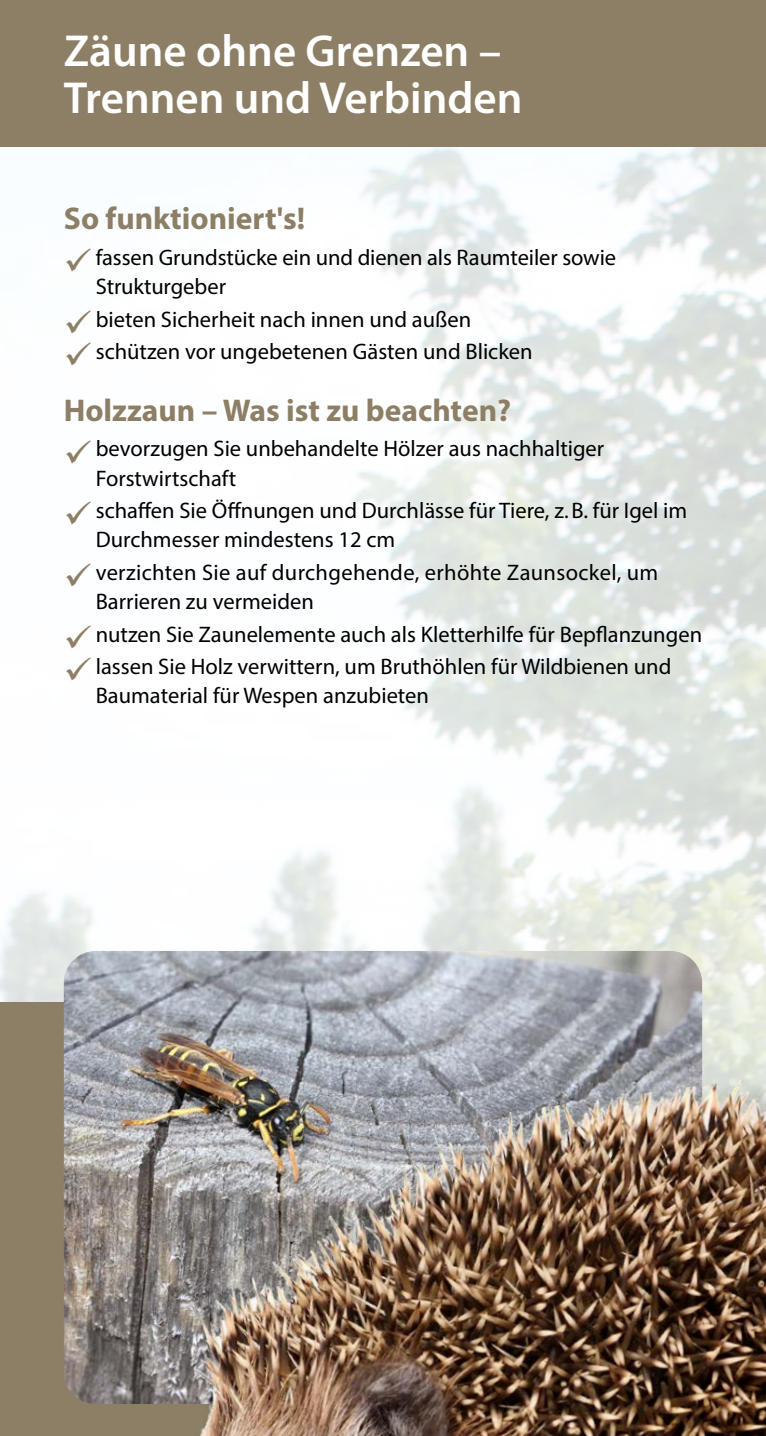
<style>
.page{position:relative;width:766px;height:1436px;background:#fff}
.page>*{position:absolute;margin:0;border:0;box-sizing:border-box;transform-origin:0 0}
.ueberschrift_balken{font:600 45px/47.2px "Myriad Pro";color:#fff}
.unterueberschrift{font:700 31.5px "Myriad Pro";color:#8d7f65}
.t1{font:22.5px/29.2px "Myriad Pro";color:#000}
</style>
<div class="page">
<div style="left:0;top:0;width:765px;height:147px;background:#8d7f65"></div>
<img style="left:64px;top:950px;width:638px;height:125px">
<img style="left:0;top:1075px;width:765px;height:360px">
<h2 class="ueberschrift_balken" style="left:64px;top:26px;width:460px">Zäune ohne Grenzen –<br>Trennen und Verbinden</h2>
<h3 class="unterueberschrift" style="left:64px;top:198px;width:243px">So funktioniert's!</h3>
<p class="t1" style="left:96px;top:242px;width:521px">fassen Grundstücke ein und dienen als Raumteiler sowie<br>Strukturgeber</p>
<p class="t1" style="left:96px;top:304px;width:377px">bieten Sicherheit nach innen und außen</p>
<p class="t1" style="left:96px;top:336px;width:438px">schützen vor ungebetenen Gästen und Blicken</p>
<h3 class="unterueberschrift" style="left:64px;top:389px;width:448px">Holzzaun – Was ist zu beachten?</h3>
<p class="t1" style="left:96px;top:433px;width:510px">bevorzugen Sie unbehandelte Hölzer aus nachhaltiger<br>Forstwirtschaft</p>
<p class="t1" style="left:96px;top:495px;width:593px">schaffen Sie Öffnungen und Durchlässe für Tiere, z.B. für Igel im<br>Durchmesser mindestens 12 cm</p>
<p class="t1" style="left:96px;top:557px;width:564px">verzichten Sie auf durchgehende, erhöhte Zaunsockel, um<br>Barrieren zu vermeiden</p>
<p class="t1" style="left:96px;top:619px;width:607px">nutzen Sie Zaunelemente auch als Kletterhilfe für Bepflanzungen</p>
<p class="t1" style="left:96px;top:651px;width:577px">lassen Sie Holz verwittern, um Bruthöhlen für Wildbienen und<br>Baumaterial für Wespen anzubieten</p>
</div>
